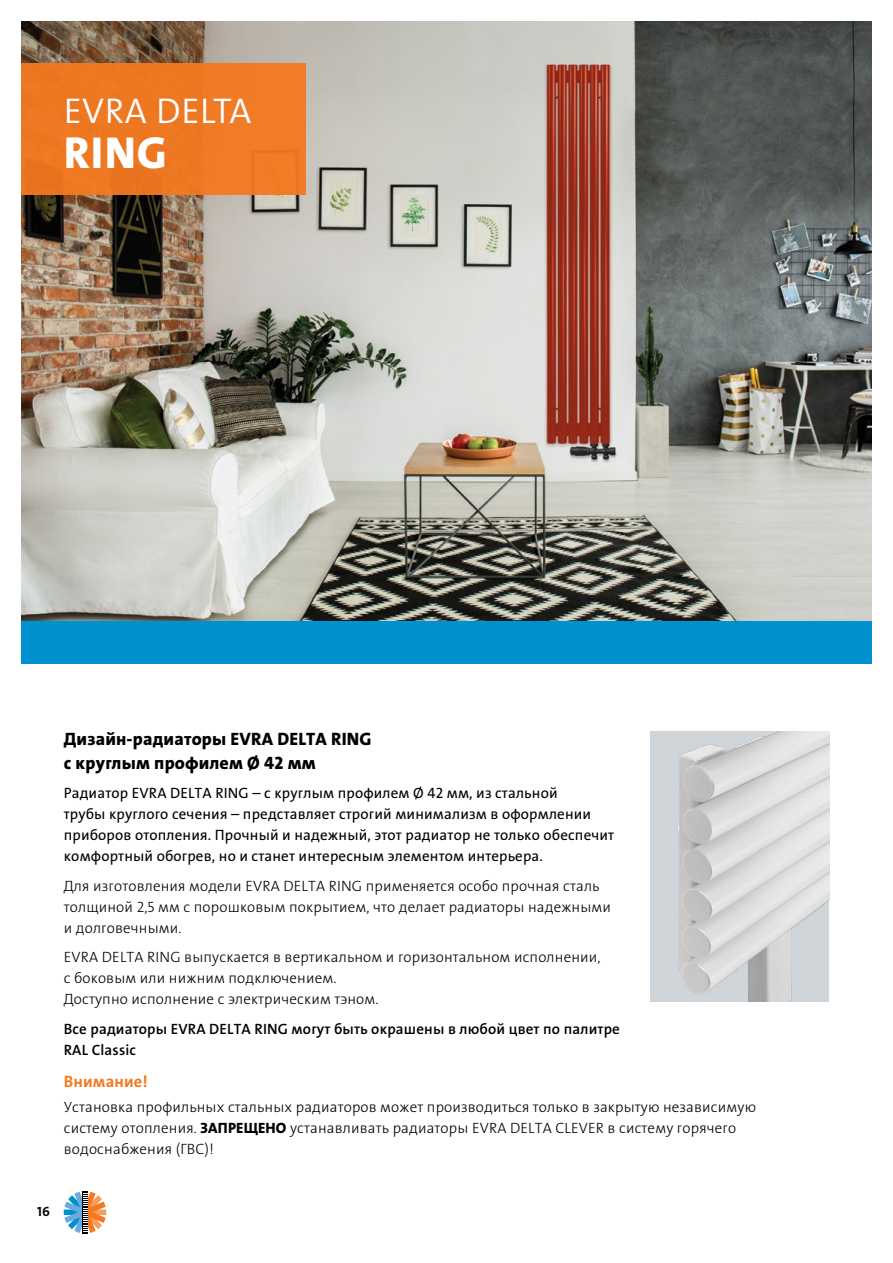
<style>
.page{position:relative;width:893px;height:1263px;background:#fff}
.page>*{position:absolute;margin:0;border:0;box-sizing:border-box;transform-origin:0 0}
.t1{font:45px "The Sans LP8 Ex Bld";color:#fff}
.t2{font:36px "The Sans LP4 Se Lig";letter-spacing:.01em;color:#fff}
.t3{font:18px/24px "The Sans LP8 Ex Bld";letter-spacing:.01em;color:#000}
.t4{font:16.5px "The Sans LP7 Bld";letter-spacing:.01em;color:#f47920}
.t5{font:15px/21px "The Sans LP3 Lig";letter-spacing:.01em;color:#000}
.t6{font:15px/21px "The Sans LP5 Plain";letter-spacing:.01em;color:#000}
.t7{font:15px/21px "The Sans LP6 Se Bld";letter-spacing:.01em;color:#000}
.t8{font:13.5px "The Sans LP7 Bld";color:#000}
.s1{font-family:"The Sans LP8 Ex Bld"}
</style>
<div class="page">
<svg style="left:64px;top:1191px;width:42px;height:42px"></svg>
<img style="left:21px;top:21px;width:851px;height:600px">
<div style="left:21px;top:621px;width:851px;height:42px;background:#0091d1"></div>
<div style="left:651px;top:731px;width:178px;height:270px;background:#cfd5d9"></div>
<img style="left:679px;top:731px;width:150px;height:270px">
<div style="left:21px;top:64px;width:285px;height:131px;background:#f47920"></div>
<h2 class="t2" style="left:64px;top:88px;width:189px">EVRA DELTA</h2>
<h1 class="t1" style="left:64px;top:124px;width:105px">RING</h1>
<p class="t3" style="left:64px;top:727px;width:309px">Дизайн-радиаторы EVRA DELTA RING с круглым профилем Ø 42 мм</p>
<p class="t6" style="left:64px;top:783px;width:552px">Радиатор EVRA DELTA RING – с круглым профилем Ø 42 мм, из стальной<br>трубы круглого сечения – представляет строгий минимализм в оформлении приборов отопления. Прочный и надежный, этот радиатор не только обеспечит комфортный обогрев, но и станет интересным элементом интерьера.</p>
<p class="t5" style="left:64px;top:875px;width:549px">Для изготовления модели EVRA DELTA RING применяется особо прочная сталь толщиной 2,5 мм с порошковым покрытием, что делает радиаторы надежными и долговечными.</p>
<p class="t5" style="left:64px;top:947px;width:538px">EVRA DELTA RING выпускается в вертикальном и горизонтальном исполнении, с боковым или нижним подключением.<br>Доступно исполнение с электрическим тэном.</p>
<p class="t7" style="left:64px;top:1018px;width:558px">Все радиаторы EVRA DELTA RING могут быть окрашены в любой цвет по палитре<br>RAL Classic</p>
<p class="t4" style="left:64px;top:1071px;width:86px">Внимание!</p>
<p class="t5" style="left:64px;top:1097px;width:694px">Установка профильных стальных радиаторов может производиться только в закрытую независимую систему отопления. <span class="s1">ЗАПРЕЩЕНО</span> устанавливать радиаторы EVRA DELTA CLEVER в систему горячего водоснабжения (ГВС)!</p>
<p class="t8" style="left:37px;top:1202px;width:14px">16</p>
</div>
